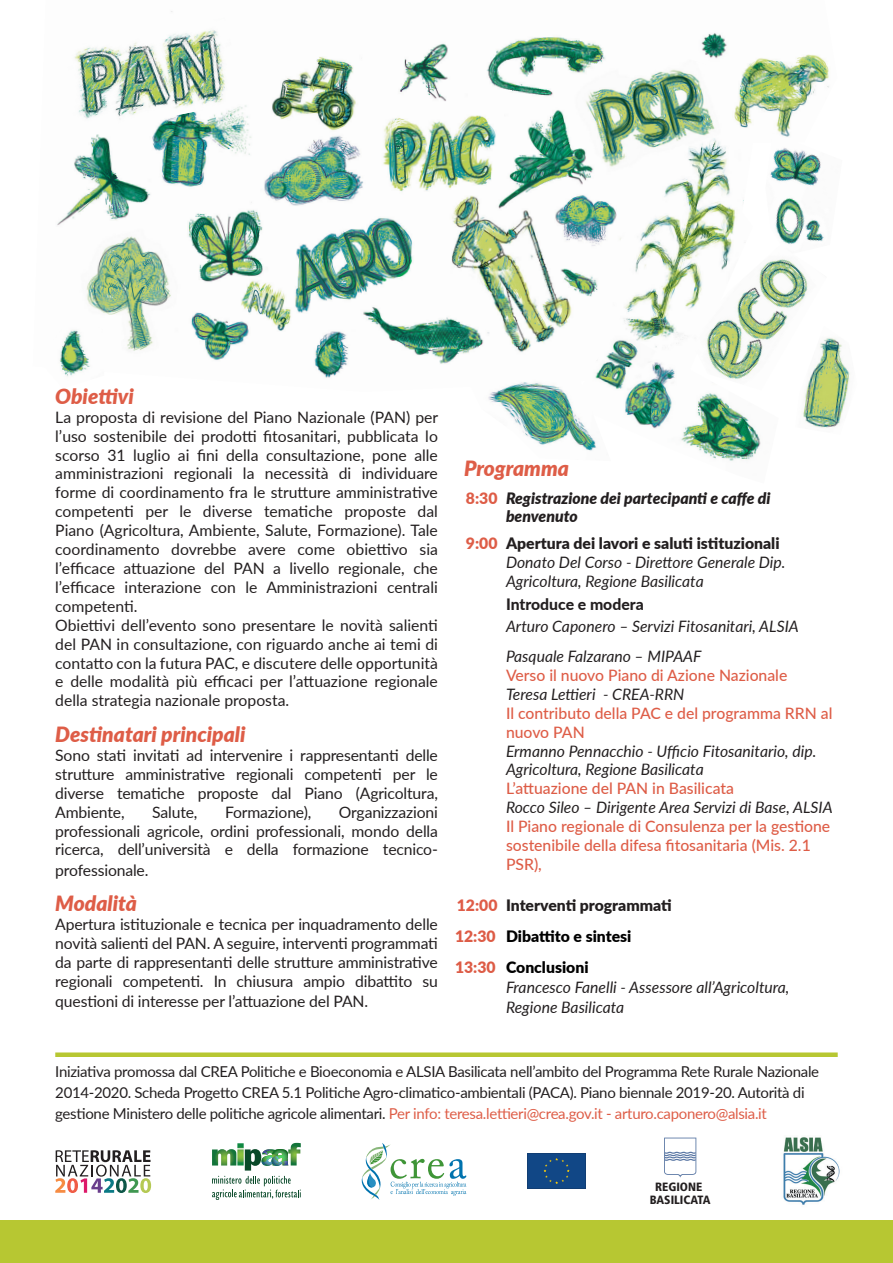
<style>
.page{position:relative;width:893px;height:1263px;background:#fff}
.page>*{position:absolute;margin:0;border:0;box-sizing:border-box;transform-origin:0 0}
.t1{font:italic 900 21px "Lato";color:#de5d47}
.Testo{font:15.75px/18.9px "Lato";letter-spacing:-.01em;color:#231f20;text-align:justify}
.Normale{font:italic 15.75px/18.9px "Lato";color:#231f20}
.Normale-2{font:500 15.75px/18.9px "Lato";color:#de5d47}
.Normale-3{font:italic 900 15.75px/18.9px "Lato";color:#231f20}
.Normale-4{font:500 15.75px "Lato";color:#dd5c46}
.Normale-5{font:900 15.75px "Lato";color:#231f20}
.Normale-6{font:900 15.75px "Lato";color:#000}
.Normale-7{font:800 15.75px "Lato";color:#231f20}
.t2{font:15px/21px "Lato";letter-spacing:-.02em;color:#231f20}
.t3{font:900 condensed 12px/12.1px "Frutiger LT Com";color:#231f20;text-align:center}
.s1{font-style:normal;color:#de5d47}
.s2{font-weight:900;font-style:normal;color:#de5d47}
.s3{font-weight:900;font-style:normal}
.s4{font-weight:400;font-style:italic;color:#231f20}
.s5{color:#df5c47}
.s6{color:#dd5c46}
.s7{font-weight:900;font-style:normal;color:#dd5c46}
.s8{font-weight:900;font-style:normal;color:#000}
.s9{color:#de5d47}
</style>
<div class="page">
<div style="left:55px;top:1052px;width:783px;height:5px;background:#b7c732"></div>
<div style="left:0;top:1220px;width:893px;height:43px;background:#b7c732"></div>
<img style="left:57px;top:11px;width:772px;height:367px">
<img style="left:571px;top:329px;width:190px;height:132px">
<img style="left:680px;top:23px;width:63px;height:51px">
<img style="left:57px;top:315px;width:47px;height:63px">
<img style="left:803px;top:326px;width:47px;height:102px">
<img style="left:765px;top:133px;width:64px;height:122px">
<img style="left:689px;top:245px;width:138px;height:145px">
<img style="left:488px;top:378px;width:123px;height:83px">
<img style="left:66px;top:18px;width:180px;height:110px">
<svg style="left:55px;top:1150px;width:96px;height:43px"></svg>
<svg style="left:212px;top:1143px;width:89px;height:27px"></svg>
<svg style="left:212px;top:1176px;width:89px;height:24px"></svg>
<svg style="left:527px;top:1153px;width:59px;height:36px;background:#144882"></svg>
<svg style="left:362px;top:1143px;width:104px;height:57px"></svg>
<img style="left:783px;top:1137px;width:57px;height:68px">
<svg style="left:664px;top:1137px;width:32px;height:41px"></svg>
<p class="t1" style="left:55px;top:380px;width:80px">Obiettivi</p>
<p class="Testo" style="left:55px;top:407px;width:384px">La proposta di revisione del Piano Nazionale (PAN) per l’uso sostenibile dei prodotti fitosanitari, pubblicata lo scorso 31 luglio ai fini della consultazione, pone alle amministrazioni regionali la necessità di individuare forme di coordinamento fra le strutture amministrative competenti per le diverse tematiche proposte dal Piano (Agricoltura, Ambiente, Salute, Formazione). Tale coordinamento dovrebbe avere come obiettivo sia l’efficace attuazione del PAN a livello regionale, che l’efficace interazione con le Amministrazioni centrali competenti.</p>
<p class="Testo" style="left:55px;top:615px;width:384px">Obiettivi dell’evento sono presentare le novità salienti del PAN in consultazione, con riguardo anche ai temi di contatto con la futura PAC, e discutere delle opportunità e delle modalità più efficaci per l’attuazione regionale della strategia nazionale proposta.</p>
<p class="t1" style="left:55px;top:719px;width:192px">Destinatari principali</p>
<p class="Testo" style="left:55px;top:745px;width:384px">Sono stati invitati ad intervenire i rappresentanti delle strutture amministrative regionali competenti per le diverse tematiche proposte dal Piano (Agricoltura, Ambiente,</p>
<p class="Testo" style="left:152px;top:802px;width:47px">Salute,</p>
<p class="Testo" style="left:225px;top:802px;width:88px">Formazione),</p>
<p class="Testo" style="left:55px;top:801px;width:384px;line-height:19.4px;text-indent:284px">Organizzazioni professionali agricole, ordini professionali, mondo della ricerca, dell’università e della formazione tecnico&shy;professionale.</p>
<p class="t1" style="left:55px;top:888px;width:83px">Modalità</p>
<p class="Testo" style="left:55px;top:914px;width:384px">Apertura istituzionale e tecnica per inquadramento delle novità salienti del PAN. A seguire, interventi programmati da parte di rappresentanti delle strutture amministrative regionali competenti. In chiusura ampio dibattito su questioni di interesse per l’attuazione del PAN.</p>
<p class="t1" style="left:464px;top:453px;width:106px">Programma</p>
<p class="Normale-3" style="left:506px;top:488px;width:266px;text-indent:-40px"><span class="s1">8:30</span> Registrazione dei partecipanti e caffe di benvenuto</p>
<p class="Normale" style="left:506px;top:533px;width:281px;text-indent:-40px"><span class="s2">9:00</span> <span class="s3">Apertura dei lavori e saluti istituzionali<br></span>Donato Del Corso - Direttore Generale Dip.<br>Agricoltura, Regione Basilicata</p>
<p class="Normale-7" style="left:506px;top:592px;width:139px">Introduce e modera</p>
<p class="Normale" style="left:506px;top:616px;width:294px">Arturo Caponero – Servizi Fitosanitari, ALSIA</p>
<p class="Normale" style="left:506px;top:646px;width:197px">Pasquale Falzarano – MIPAAF</p>
<p class="Normale-2" style="left:506px;top:665px;width:283px">Verso il nuovo Piano di Azione Nazionale<br><span class="s4">Teresa Lettieri - CREA-RRN</span></p>
<p class="Normale-2" style="left:506px;top:703px;width:328px">Il contributo della PAC e del programma RRN al nuovo PAN</p>
<p class="Normale" style="left:506px;top:741px;width:312px">Ermanno Pennacchio - Ufficio Fitosanitario, dip.<br>Agricoltura, Regione Basilicata</p>
<p class="Normale-4" style="left:506px;top:777px;width:229px">L’attuazione del PAN in Basilicata</p>
<p class="Normale" style="left:506px;top:797px;width:328px">Rocco Sileo – Dirigente Area Servizi di Base, ALSIA</p>
<p class="Normale-2" style="left:506px;top:816px;width:326px">Il Piano regionale di Consulenza per la gestione sostenibile della difesa fitosanitaria (Mis. 2.1<br>PSR),</p>
<p class="Normale-5" style="left:457px;top:894px;width:216px"><span class="s5">12:00</span> Interventi programmati</p>
<p class="Normale-6" style="left:455px;top:925px;width:178px"><span class="s6">12:30</span> Dibattito e sintesi</p>
<p class="Normale" style="left:506px;top:957px;width:285px;line-height:19.8px;text-indent:-51px"><span class="s7">13:30</span> <span class="s8">Conclusioni<br></span>Francesco Fanelli - Assessore all’Agricoltura,<br>Regione Basilicata</p>
<p class="t2" style="left:55px;top:1061px;width:765px">Iniziativa promossa dal CREA Politiche e Bioeconomia e ALSIA Basilicata nell’ambito del Programma Rete Rurale Nazionale<br>2014-2020. Scheda Progetto CREA 5.1 Politiche Agro-climatico-ambientali (PACA). Piano biennale 2019-20. Autorità di gestione Ministero delle politiche agricole alimentari. <span class="s9">Per info: teresa.lettieri@crea.gov.it - arturo.caponero@alsia.it</span></p>
<p class="t3" style="left:650px;top:1181px;width:62px">REGIONE<br>BASILICATA</p>
</div>
